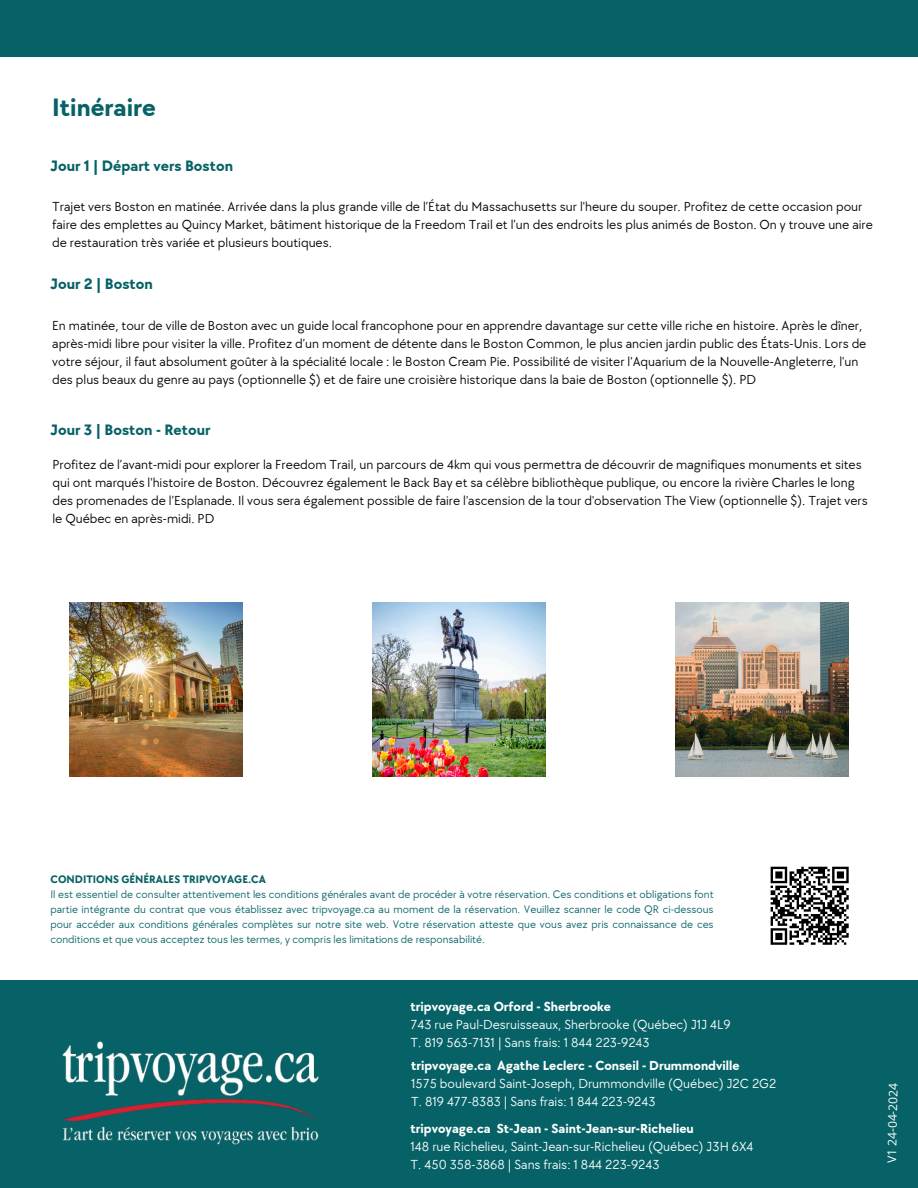
<style>
.page{position:relative;width:918px;height:1188px;background:#fff}
.page>*{position:absolute;margin:0;border:0;box-sizing:border-box;transform-origin:0 0}
.t1{font:700 25.95px "TT Chocolates";color:#066266}
.t2{font:700 15.6px "TT Chocolates";color:#066266}
.t3{font:13.5px/18px "TT Chocolates";color:#000}
.t4{font:13.5px/18px "TT Chocolates";color:#fff}
.t5{font:12px "Open Sans";color:#fff}
.t6{font:11.25px/15px "TT Chocolates";color:#066266;text-align:justify}
.t7{font:700 11.25px "TT Chocolates";color:#066266}
.s1{font-weight:700}
</style>
<div class="page">
<div style="left:1px;top:981px;width:917px;height:207px;background:#066266"></div>
<img style="left:62px;top:1041px;width:257px;height:104px">
<div style="left:1px;top:0;width:917px;height:57px;background:#066266"></div>
<svg style="left:770px;top:866px;width:79px;height:79px"></svg>
<img style="left:69px;top:603px;width:174px;height:174px">
<img style="left:372px;top:603px;width:174px;height:174px">
<img style="left:675px;top:603px;width:174px;height:174px">
<p class="t1" style="left:52px;top:92px;width:105px">Itinéraire</p>
<p class="t2" style="left:50px;top:157px;width:184px">Jour 1 | Départ vers Boston</p>
<p class="t3" style="left:52px;top:198px;width:822px">Trajet vers Boston en matinée. Arrivée dans la plus grande ville de l’État du Massachusetts sur l'heure du souper. Profitez de cette occasion pour faire des emplettes au Quincy Market, bâtiment historique de la Freedom Trail et l’un des endroits les plus animés de Boston. On y trouve une aire de restauration très variée et plusieurs boutiques.</p>
<p class="t2" style="left:50px;top:275px;width:104px">Jour 2 | Boston</p>
<p class="t3" style="left:52px;top:317px;width:816px">En matinée, tour de ville de Boston avec un guide local francophone pour en apprendre davantage sur cette ville riche en histoire. Après le dîner, après-midi libre pour visiter la ville. Profitez d’un moment de détente dans le Boston Common, le plus ancien jardin public des États-Unis. Lors de votre séjour, il faut absolument goûter à la spécialité locale : le Boston Cream Pie. Possibilité de visiter l'Aquarium de la Nouvelle-Angleterre, l'un des plus beaux du genre au pays (optionnelle $) et de faire une croisière historique dans la baie de Boston (optionnelle $). PD</p>
<p class="t2" style="left:50px;top:421px;width:162px">Jour 3 | Boston - Retour</p>
<h3 class="t3" style="left:52px;top:456px;width:817px">Profitez de l’avant-midi pour explorer la Freedom Trail, un parcours de 4km qui vous permettra de découvrir de magnifiques monuments et sites qui ont marqués l'histoire de Boston. Découvrez également le Back Bay et sa célèbre bibliothèque publique, ou encore la rivière Charles le long des promenades de l’Esplanade. Il vous sera également possible de faire l'ascension de la tour d'observation The View (optionnelle $). Trajet vers le Québec en après-midi. PD</h3>
<h3 class="t7" style="left:50px;top:873px;width:217px">CONDITIONS GÉNÉRALES TRIPVOYAGE.CA</h3>
<p class="t6" style="left:50px;top:887px;width:665px">Il est essentiel de consulter attentivement les conditions générales avant de procéder à votre réservation. Ces conditions et obligations font partie intégrante du contrat que vous établissez avec tripvoyage.ca au moment de la réservation. Veuillez scanner le code QR ci-dessous pour accéder aux conditions générales complètes sur notre site web. Votre réservation atteste que vous avez pris connaissance de ces conditions et que vous acceptez tous les termes, y compris les limitations de responsabilité.</p>
<h3 class="t4" style="left:411px;top:998px;width:322px"><span class="s1">tripvoyage.ca Orford - Sherbrooke<br></span>743 rue Paul-Desruisseaux, Sherbrooke (Québec) J1J 4L9<br>T. 819 563-7131 | Sans frais: 1 844 223-9243</h3>
<h2 class="t4" style="left:411px;top:1057px;width:367px"><span class="s1">tripvoyage.ca Agathe Leclerc - Conseil - Drummondville<br></span>1575 boulevard Saint-Joseph, Drummondville (Québec) J2C 2G2<br>T. 819 477-8383 | Sans frais: 1 844 223-9243</h2>
<h2 class="t4" style="left:411px;top:1120px;width:344px"><span class="s1">tripvoyage.ca St-Jean - Saint-Jean-sur-Richelieu<br></span>148 rue Richelieu, Saint-Jean-sur-Richelieu (Québec) J3H 6X4<br>T. 450 358-3868 | Sans frais: 1 844 223-9243</h2>
<h3 class="t5" style="left:883px;top:1163px;width:81px;rotate:-89deg">V1 24-04-2024</h3>
</div>
